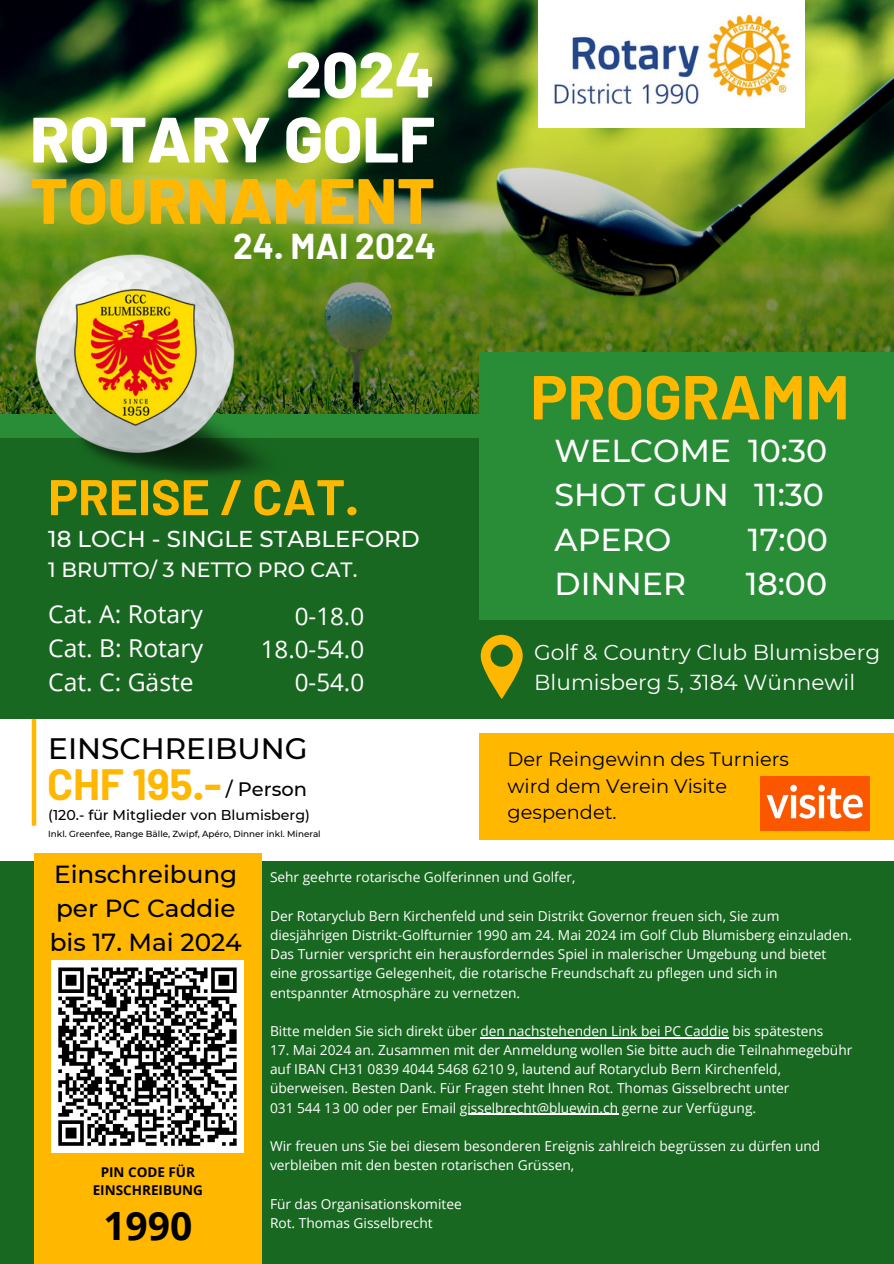
<style>
.page{position:relative;width:894px;height:1264px;background:#fff}
.page>*{position:absolute;margin:0;border:0;box-sizing:border-box;transform-origin:0 0}
.t1{font:800 63.9px "Barlow";color:#fff}
.t2{font:800 63.9px "Barlow";color:#ffb700}
.t3{font:700 61.95px "Barlow";color:#ffb700}
.t4{font:700 49.95px "Barlow";color:#ffb700}
.t5{font:700 42.75px "Barlow";color:#ffb700}
.t6{font:700 39px "Open Sans";color:#000}
.t7{font:700 35.1px "Barlow";color:#fff}
.t8{font:500 31.65px/44.2px "Montserrat";color:#fff;text-align:justify}
.t9{font:500 29.55px "Montserrat";color:#000}
.t10{font:500 24.75px/33.8px "Montserrat";color:#000}
.t11{font:24.6px "Open Sans";color:#fff}
.t12{font:24.15px "Open Sans";color:#fff}
.t13{font:500 22.95px "Montserrat";color:#fff}
.t14{font:21.6px "Montserrat";color:#fff}
.t15{font:500 20.7px "Montserrat";color:#fff}
.t16{font:500 19.5px "Montserrat";color:#000}
.t17{font:19.35px/26.2px "Montserrat";color:#000}
.t18{font:500 14.25px "Montserrat";color:#000}
.t19{font:13.65px/19.2px "Open Sans";color:#fff}
.t20{font:700 13.5px/18px "Open Sans";color:#000;text-align:center}
.t21{font:500 8.85px "Montserrat";color:#000}
</style>
<div class="page">
<hr style="left:32px;top:0;width:4px;height:825px;background:#ffb700">
<img style="left:0;top:0;width:893px;height:55px">
<img style="left:0;top:55px;width:893px;height:359px">
<div style="left:0;top:438px;width:893px;height:280px;background:#196821"></div>
<div style="left:0;top:414px;width:893px;height:24px;background:#298d37"></div>
<div style="left:0;top:861px;width:893px;height:402px;background:#196821"></div>
<svg style="left:480px;top:635px;width:42px;height:64px"></svg>
<div style="left:479px;top:352px;width:414px;height:268px;background:#298d37"></div>
<img style="left:538px;top:0;width:265px;height:128px">
<img style="left:35px;top:254px;width:254px;height:222px">
<img style="left:67px;top:289px;width:136px;height:136px">
<div style="left:34px;top:853px;width:227px;height:410px;background:#ffb700"></div>
<hr style="left:480px;top:1036px;width:248px;height:2px;background:#fff">
<hr style="left:460px;top:1113px;width:158px;height:1px;background:#fff">
<div style="left:479px;top:733px;width:414px;height:107px;background:#ffb700"></div>
<img style="left:760px;top:776px;width:109px;height:54px">
<div style="left:51px;top:960px;width:193px;height:193px;background:#fff"></div>
<svg style="left:58px;top:967px;width:179px;height:179px"></svg>
<h4 class="t1" style="left:285px;top:34px;width:150px">2024</h4>
<h1 class="t1" style="left:30px;top:99px;width:406px">ROTARY GOLF</h1>
<p class="t2" style="left:30px;top:160px;width:406px">TOURNAMENT</p>
<h1 class="t7" style="left:233px;top:224px;width:204px">24. MAI 2024</h1>
<h6 class="t4" style="left:48px;top:465px;width:312px">PREISE / CAT.</h6>
<p class="t13" style="left:48px;top:524px;width:373px">18 LOCH - SINGLE STABLEFORD</p>
<p class="t15" style="left:48px;top:557px;width:310px">1 BRUTTO/ 3 NETTO PRO CAT.</p>
<p class="t11" style="left:48px;top:597px;width:156px">Cat. A: Rotary</p>
<p class="t11" style="left:48px;top:631px;width:156px">Cat. B: Rotary</p>
<p class="t11" style="left:48px;top:665px;width:147px">Cat. C: Gäste</p>
<p class="t12" style="left:295px;top:599px;width:71px">0-18.0</p>
<p class="t12" style="left:261px;top:632px;width:105px">18.0-54.0</p>
<p class="t12" style="left:295px;top:665px;width:71px">0-54.0</p>
<h5 class="t9" style="left:48px;top:730px;width:261px">EINSCHREIBUNG</h5>
<h2 class="t16" style="left:226px;top:777px;width:83px">/ Person</h2>
<p class="t5" style="left:47px;top:757px;width:176px">CHF 195.-</p>
<p class="t18" style="left:48px;top:806px;width:263px">(120.- für Mitglieder von Blumisberg)</p>
<p class="t21" style="left:48px;top:828px;width:274px">Inkl. Greenfee, Range Bälle, Zwipf, Apéro, Dinner inkl. Mineral</p>
<h5 class="t3" style="left:530px;top:357px;width:320px">PROGRAMM</h5>
<h1 class="t8" style="left:554px;top:428px;width:274px">WELCOME 10:30<br>SHOT GUN 11:30<br>APERO</h1>
<h1 class="t8" style="left:747px;top:517px;width:81px">17:00</h1>
<h1 class="t8" style="left:554px;top:561px;width:133px">DINNER</h1>
<h1 class="t8" style="left:745px;top:561px;width:83px">18:00</h1>
<h1 class="t14" style="left:534px;top:638px;width:347px">Golf &amp; Country Club Blumisberg</h1>
<p class="t14" style="left:534px;top:669px;width:322px">Blumisberg 5, 3184 Wünnewil</p>
<p class="t17" style="left:507px;top:746px;width:283px">Der Reingewinn des Turniers wird dem Verein Visite gespendet.</p>
<h3 class="t10" style="left:50px;top:857px;width:194px">Einschreibung per PC Caddie bis 17. Mai 2024</h3>
<p class="t19" style="left:270px;top:867px;width:307px">Sehr geehrte rotarische Golferinnen und Golfer,</p>
<p class="t19" style="left:270px;top:905px;width:583px">Der Rotaryclub Bern Kirchenfeld und sein Distrikt Governor freuen sich, Sie zum diesjährigen Distrikt-Golfturnier 1990 am 24. Mai 2024 im Golf Club Blumisberg einzuladen.<br>Das Turnier verspricht ein herausforderndes Spiel in malerischer Umgebung und bietet eine grossartige Gelegenheit, die rotarische Freundschaft zu pflegen und sich in entspannter Atmosphäre zu vernetzen.</p>
<p class="t19" style="left:270px;top:1021px;width:555px">Bitte melden Sie sich direkt über den nachstehenden Link bei PC Caddie bis spätestens</p>
<p class="t19" style="left:270px;top:1040px;width:583px">17. Mai 2024 an. Zusammen mit der Anmeldung wollen Sie bitte auch die Teilnahmegebühr auf IBAN CH31 0839 4044 5468 6210 9, lautend auf Rotaryclub Bern Kirchenfeld, überweisen. Besten Dank. Für Fragen steht Ihnen Rot. Thomas Gisselbrecht unter</p>
<p class="t19" style="left:270px;top:1097px;width:487px">031 544 13 00 oder per Email gisselbrecht@bluewin.ch gerne zur Verfügung.</p>
<p class="t19" style="left:270px;top:1136px;width:551px">Wir freuen uns Sie bei diesem besonderen Ereignis zahlreich begrüssen zu dürfen und</p>
<p class="t19" style="left:270px;top:1155px;width:305px">verbleiben mit den besten rotarischen Grüssen,</p>
<p class="t19" style="left:270px;top:1193px;width:193px">Für das Organisationskomitee</p>
<p class="t19" style="left:270px;top:1212px;width:164px">Rot. Thomas Gisselbrecht</p>
<p class="t20" style="left:93px;top:1162px;width:112px">PIN CODE FÜR<br>EINSCHREIBUNG</p>
<p class="t6" style="left:103px;top:1198px;width:90px">1990</p>
</div>
